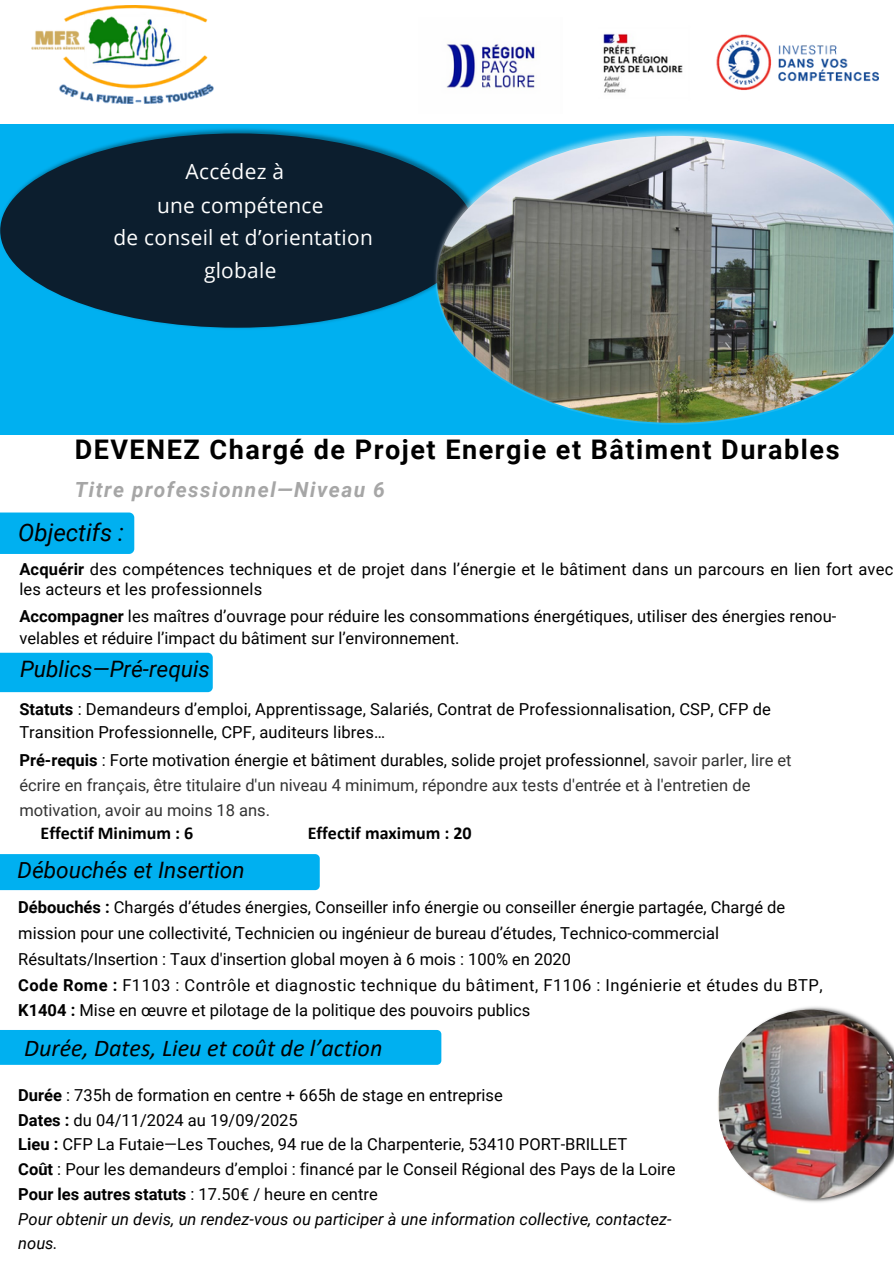
<style>
.page{position:relative;width:894px;height:1264px;background:#fff}
.page>*{position:absolute;margin:0;border:0;box-sizing:border-box;transform-origin:0 0}
.t1{font:700 27px "Roboto";letter-spacing:.055em;color:#000}
.t2{font:italic 24.15px "Calibri";color:#000}
.t3{font:italic 24.15px "Roboto";color:#000}
.t4{font:italic 22.65px "Roboto";color:#000}
.t5{font:20.85px/32.7px "Open Sans";letter-spacing:.015em;color:#fff;text-align:center}
.t6{font:italic 700 20.85px "Roboto";letter-spacing:.07em;color:#a6a6a6}
.t7{font:700 18px "Calibri";color:#000}
.t8{font:16.5px/25.8px "Roboto";color:#000}
.t9{font:16.5px/24.8px "Roboto";color:#333}
.t10{font:16.5px "Roboto";letter-spacing:.03em;color:#000}
.t11{font:italic 16.5px "Roboto";letter-spacing:.005em;color:#000}
.s1{font-weight:700}
.s2{font-weight:700;color:#000}
.s3{color:#000}
</style>
<div class="page">
<div style="left:0;top:11px;width:893px;height:423px;background:#00b0f0"></div>
<img style="left:0;top:128px;width:429px;height:201px">
<div style="left:0;top:652px;width:213px;height:40px;background:#00b0f0"></div>
<div style="left:0;top:133px;width:474px;height:195px;background:#0c1e2e;border-radius:50%"></div>
<div style="left:0;top:3px;width:893px;height:120px;background:#fff"></div>
<div style="left:0;top:512px;width:134px;height:42px;background:#00b0f0"></div>
<div style="left:0;top:1030px;width:441px;height:34px;background:#00b0f0"></div>
<div style="left:0;top:854px;width:319px;height:36px;background:#00b0f0"></div>
<img style="left:429px;top:123px;width:464px;height:168px">
<img style="left:435px;top:134px;width:458px;height:291px">
<img style="left:788px;top:1006px;width:55px;height:197px">
<img style="left:718px;top:1009px;width:175px;height:189px">
<img style="left:32px;top:5px;width:181px;height:98px">
<img style="left:446px;top:34px;width:431px;height:59px">
<p class="t5" style="left:185px;top:155px;width:100px">Accédez à</p>
<p class="t5" style="left:113px;top:188px;width:261px">une compétence<br>de conseil et d’orientation globale</p>
<p class="t1" style="left:75px;top:434px;width:766px">DEVENEZ Chargé de Projet Energie et Bâtiment Durables</p>
<p class="t6" style="left:75px;top:478px;width:311px">Titre professionnel—Niveau 6</p>
<p class="t3" style="left:18px;top:519px;width:107px">Objectifs :</p>
<p class="t8" style="left:19px;top:559px;width:875px;line-height:20.2px"><span class="s1">Acquérir</span> des compétences techniques et de projet dans l’énergie et le bâtiment dans un parcours en lien fort avec les acteurs et les professionnels</p>
<p class="t8" style="left:19px;top:603px;width:818px"><span class="s1">Accompagner</span> les maîtres d’ouvrage pour réduire les consommations énergétiques, utiliser des énergies renou-</p>
<p class="t8" style="left:19px;top:625px;width:441px">velables et réduire l’impact du bâtiment sur l’environnement.</p>
<p class="t4" style="left:20px;top:656px;width:191px">Publics—Pré-requis</p>
<p class="t8" style="left:19px;top:698px;width:753px;line-height:22.5px"><span class="s1">Statuts</span> : Demandeurs d’emploi, Apprentissage, Salariés, Contrat de Professionnalisation, CSP, CFP de<br>Transition Professionnelle, CPF, auditeurs libres…</p>
<h2 class="t9" style="left:19px;top:748px;width:773px"><span class="s2">Pré-requis</span> <span class="s3">: Forte motivation énergie et bâtiment durables, solide projet professionnel</span>, savoir parler, lire et écrire en français, être titulaire d'un niveau 4 minimum, répondre aux tests d'entrée et à l'entretien de motivation, avoir au moins 18 ans.</h2>
<p class="t7" style="left:41px;top:825px;width:154px">Effectif Minimum : 6</p>
<p class="t7" style="left:307px;top:825px;width:165px">Effectif maximum : 20</p>
<p class="t4" style="left:18px;top:856px;width:228px">Débouchés et Insertion</p>
<p class="t8" style="left:18px;top:894px;width:768px"><span class="s1">Débouchés :</span> Chargés d’études énergies, Conseiller info énergie ou conseiller énergie partagée, Chargé de mission pour une collectivité, Technicien ou ingénieur de bureau d’études, Technico-commercial<br>Résultats/Insertion : Taux d'insertion global moyen à 6 mois : 100% en 2020</p>
<p class="t10" style="left:18px;top:975px;width:805px"><span class="s1">Code Rome :</span> F1103 : Contrôle et diagnostic technique du bâtiment, F1106 : Ingénierie et études du BTP,</p>
<p class="t8" style="left:18px;top:997px;width:513px"><span class="s1">K1404 :</span> Mise en œuvre et pilotage de la politique des pouvoirs publics</p>
<h1 class="t2" style="left:24px;top:1038px;width:359px">Durée, Dates, Lieu et coût de l’action</h1>
<p class="t8" style="left:18px;top:1082px;width:486px"><span class="s1">Durée</span> : 735h de formation en centre + 665h de stage en entreprise</p>
<h2 class="t8" style="left:18px;top:1107px;width:281px"><span class="s1">Dates :</span> du 04/11/2024 au 19/09/2025</h2>
<p class="t8" style="left:18px;top:1131px;width:610px"><span class="s1">Lieu :</span> CFP La Futaie—Les Touches, 94 rue de la Charpenterie, 53410 PORT-BRILLET</p>
<p class="t8" style="left:18px;top:1156px;width:658px"><span class="s1">Coût</span> : Pour les demandeurs d’emploi : financé par le Conseil Régional des Pays de la Loire</p>
<h4 class="t8" style="left:18px;top:1181px;width:361px"><span class="s1">Pour les autres statuts</span> : 17.50€ / heure en centre</h4>
<h4 class="t11" style="left:18px;top:1209px;width:654px">Pour obtenir un devis, un rendez-vous ou participer à une information collective, contactez-</h4>
<h2 class="t11" style="left:18px;top:1234px;width:41px">nous.</h2>
</div>
